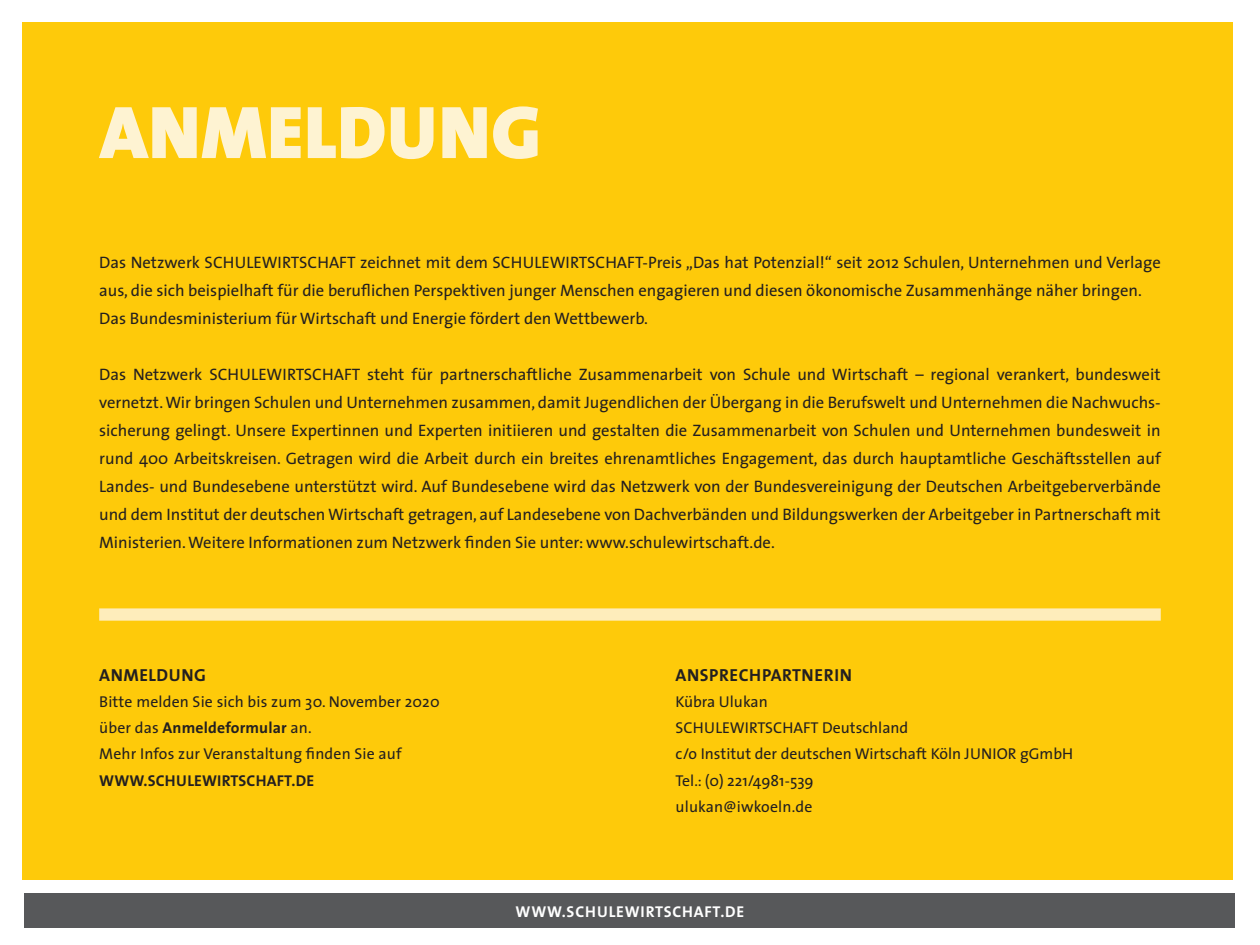
<style>
.page{position:relative;width:1260px;height:945px;background:#fff}
.page>*{position:absolute;margin:0;border:0;box-sizing:border-box;transform-origin:0 0}
.t1{font:900 75.25px "The Sans";letter-spacing:.01em;color:#fef3d2}
.t2{font:700 17.5px "The Sans";letter-spacing:.03em;color:#231f20}
.t3{font:16.62px/28px "The Sans";color:#231f20}
.t4{font:15.75px/26.2px "The Sans";color:#231f20}
.t5{font:700 15.75px "The Sans";letter-spacing:.05em;color:#fff}
.s1{font-weight:700}
</style>
<div class="page">
<div style="left:22px;top:22px;width:1211px;height:901px;background:#feca0a"></div>
<div style="left:0;top:881px;width:1260px;height:64px;background:#fff"></div>
<div style="left:25px;top:893px;width:1210px;height:35px;background:#57585a"></div>
<div style="left:99px;top:608px;width:1062px;height:13px;background:#feedbb"></div>
<p class="t1" style="left:100px;top:69px;width:443px">ANMELDUNG</p>
<p class="t3" style="left:99px;top:248px;width:1063px">Das Netzwerk SCHULEWIRTSCHAFT zeichnet mit dem SCHULEWIRTSCHAFT-Preis „Das hat Potenzial!“ seit 2012 Schulen, Unternehmen und Verlage aus, die sich beispielhaft für die beruflichen Perspektiven junger Menschen engagieren und diesen ökonomische Zusammenhänge näher bringen.</p>
<p class="t3" style="left:99px;top:304px;width:550px">Das Bundesministerium für Wirtschaft und Energie fördert den Wettbewerb.</p>
<p class="t3" style="left:99px;top:360px;width:1063px;text-align:justify">Das Netzwerk SCHULEWIRTSCHAFT steht für partnerschaftliche Zusammenarbeit von Schule und Wirtschaft – regional verankert, bundesweit vernetzt.Wir bringen Schulen und Unternehmen zusammen, damit Jugendlichen der Übergang in die Berufswelt und Unternehmen die Nachwuchs&shy;sicherung gelingt. Unsere Expertinnen und Experten initiieren und gestalten die Zusammenarbeit von Schulen und Unternehmen bundesweit in rund 400 Arbeitskreisen. Getragen wird die Arbeit durch ein breites ehrenamtliches Engagement, das durch hauptamtliche Geschäftsstellen auf Landes- und Bundesebene unterstützt wird. Auf Bundesebene wird das Netzwerk von der Bundesvereinigung der Deutschen Arbeitgeberverbände und dem Institut der deutschenWirtschaft getragen, auf Landesebene von Dachverbänden und Bildungswerken der Arbeitgeber in Partnerschaft mit Ministerien.Weitere Informationen zum Netzwerk finden Sie unter: www.schulewirtschaft.de.</p>
<p class="t2" style="left:99px;top:660px;width:108px">ANMELDUNG</p>
<p class="t4" style="left:99px;top:688px;width:342px">Bitte melden Sie sich bis zum 30. November 2020 über das <span class="s1">Anmeldeformular</span> an.<br>Mehr Infos zur Veranstaltung finden Sie auf <span class="s1">WWW.SCHULEWIRTSCHAFT.DE</span></p>
<p class="t2" style="left:676px;top:660px;width:178px">ANSPRECHPARTNERIN</p>
<p class="t4" style="left:676px;top:688px;width:94px">Kübra Ulukan</p>
<p class="t4" style="left:676px;top:714px;width:234px">SCHULEWIRTSCHAFT Deutschland</p>
<p class="t4" style="left:676px;top:740px;width:399px">c/o Institut der deutschen Wirtschaft Köln JUNIOR gGmbH</p>
<p class="t4" style="left:676px;top:767px;width:140px">Tel.: (0) 221/4981-539</p>
<p class="t4" style="left:676px;top:793px;width:138px">ulukan@iwkoeln.de</p>
<p class="t5" style="left:516px;top:898px;width:230px">WWW.SCHULEWIRTSCHAFT.DE</p>
</div>
